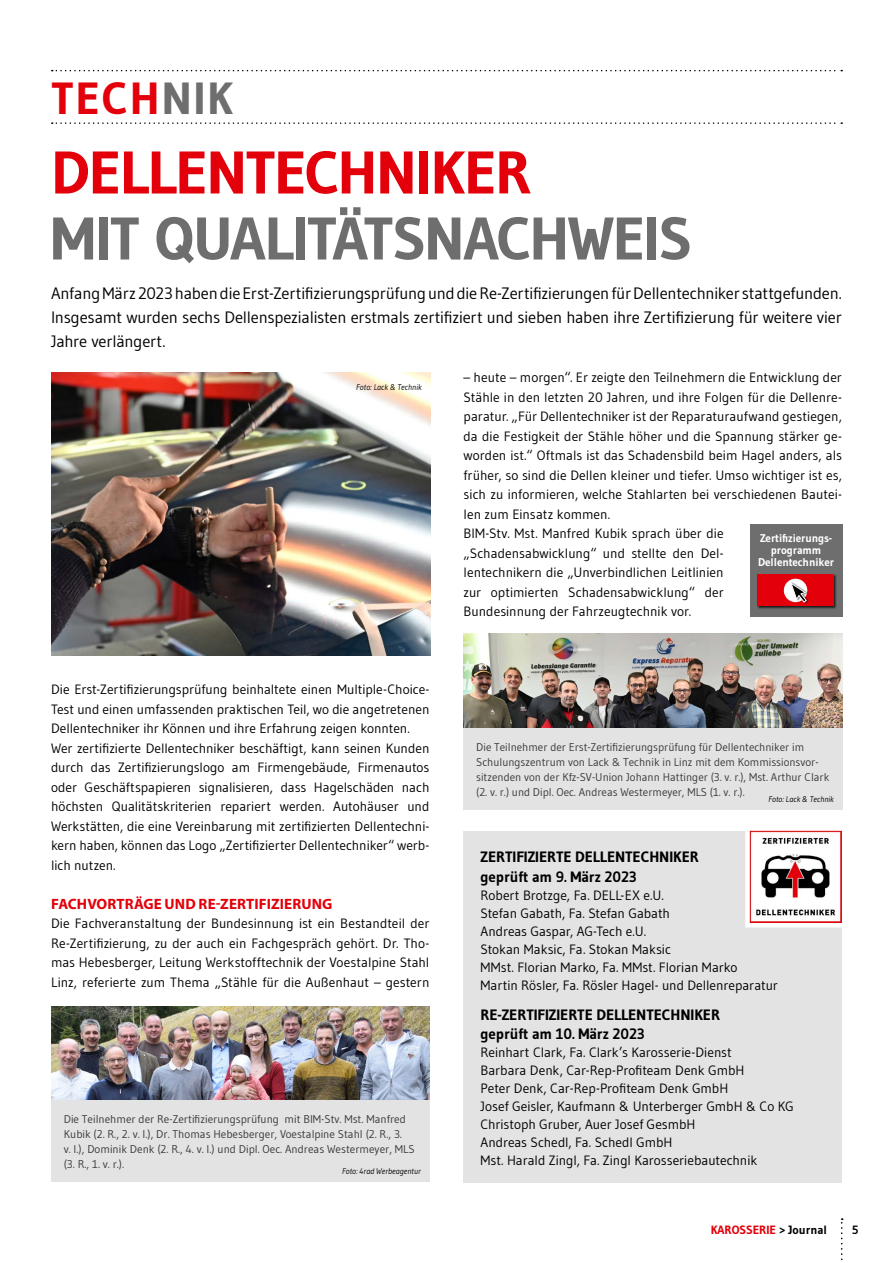
<style>
.page{position:relative;width:893px;height:1263px;background:#fff}
.page>*{position:absolute;margin:0;border:0;box-sizing:border-box;transform-origin:0 0}
.t1{font:700 60px/66px "Gudea";letter-spacing:-.02em;color:#6e6e6e}
.t2{font:700 45px "Gudea";letter-spacing:.04em;color:#e3000b}
.t3{font:16.5px/24px "Gudea";letter-spacing:-.01em;color:#000;text-align:justify}
.t4{font:700 15px/19.5px "Gudea";letter-spacing:-.005em;color:#000}
.t5{font:700 15px "Myriad Pro";letter-spacing:.005em;color:#e3000b}
.t6{font:13.5px/19.5px "Gudea";letter-spacing:-.005em;color:#000;text-align:justify}
.t7{font:700 12px "Gudea";color:#e3000b}
.t8{font:700 12px "Gudea";color:#000}
.t9{font:11.25px/15px "Gudea";color:#3a3a39}
.t10{font:700 11.25px/12px "Gudea";letter-spacing:-.01em;color:#fff;text-align:center}
.t11{font:italic 8.25px "Gudea";color:#000}
.s1{color:#6e6e6e}
.s2{color:#e3000b}
.s3{color:#000}
</style>
<div class="page">
<svg style="left:841px;top:1218px;width:2px;height:43px"></svg>
<svg style="left:52px;top:70px;width:790px;height:1px"></svg>
<svg style="left:52px;top:122px;width:790px;height:2px"></svg>
<img style="left:463px;top:634px;width:380px;height:95px">
<img style="left:51px;top:1007px;width:378px;height:94px">
<div style="left:51px;top:1101px;width:378px;height:81px;background:#e3e3e3"></div>
<div style="left:463px;top:729px;width:380px;height:81px;background:#e3e3e3"></div>
<img style="left:52px;top:373px;width:378px;height:282px">
<div style="left:463px;top:831px;width:379px;height:351px;background:#e3e3e3"></div>
<div style="left:750px;top:524px;width:92px;height:92px;background:#6e6e6e"></div>
<div style="left:756px;top:574px;width:81px;height:36px;background:#000;opacity:.75"></div>
<div style="left:757px;top:574px;width:77px;height:32px;background:#e3000b"></div>
<div style="left:784px;top:579px;width:23px;height:23px;background:#fff;border-radius:50%"></div>
<div style="left:790px;top:581px;width:19px;height:23px;background:#000;opacity:.6"></div>
<svg style="left:789px;top:581px;width:18px;height:22px"></svg>
<svg style="left:745px;top:830px;width:97px;height:98px;background:#cebdbd"></svg>
<p class="t2" style="left:51px;top:70px;width:183px">TECH<span class="s1">NIK</span></p>
<p class="t1" style="left:51px;top:139px;width:642px"><span class="s2">DELLENTECHNIKER<br></span>MIT QUALITÄTSNACHWEIS</p>
<p class="t3" style="left:51px;top:281px;width:792px">Anfang März 2023 haben die Erst-Zertifizierungsprüfung und die Re-Zertifizierungen für Dellentechniker stattgefunden.<br>Insgesamt wurden sechs Dellenspezialisten erstmals zertifiziert und sieben haben ihre Zertifizierung für weitere vier Jahre verlängert.</p>
<p class="t11" style="left:356px;top:382px;width:67px">Foto: Lack &amp; Technik</p>
<p class="t6" style="left:51px;top:679px;width:380px">Die Erst-Zertifizierungsprüfung beinhaltete einen Multiple-Choice-Test und einen umfassenden praktischen Teil, wo die angetretenen Dellentechniker ihr Können und ihre Erfahrung zeigen konnten.</p>
<p class="t6" style="left:51px;top:738px;width:380px">Wer zertifizierte Dellentechniker beschäftigt, kann seinen Kunden durch das Zertifizierungslogo am Firmengebäude, Firmenautos oder Geschäftspapieren signalisieren, dass Hagelschäden nach höchsten Qualitätskriterien repariert werden. Autohäuser und Werkstätten, die eine Vereinbarung mit zertifizierten Dellentechni&shy;kern haben, können das Logo „Zertifizierter Dellentechniker“ werb&shy;lich nutzen.</p>
<p class="t5" style="left:51px;top:894px;width:283px">FACHVORTRÄGE UND RE-ZERTIFIZIERUNG</p>
<p class="t6" style="left:51px;top:913px;width:380px">Die Fachveranstaltung der Bundesinnung ist ein Bestandteil der Re-Zertifizierung, zu der auch ein Fachgespräch gehört. Dr. Tho&shy;mas Hebesberger, Leitung Werkstofftechnik der Voestalpine Stahl Linz, referierte zum Thema „Stähle für die Außenhaut – gestern</p>
<p class="t9" style="left:64px;top:1111px;width:352px">Die Teilnehmer der Re-Zertifizierungsprüfung mit BIM-Stv. Mst. Manfred Kubik (2. R., 2. v. l.), Dr. Thomas Hebesberger, Voestalpine Stahl (2. R., 3.<br>v. l.), Dominik Denk (2. R., 4. v. l.) und Dipl. Oec. Andreas Westermeyer, MLS (3. R., 1. v. r.).</p>
<p class="t11" style="left:342px;top:1166px;width:80px">Foto: 4rad Werbeagentur</p>
<p class="t6" style="left:463px;top:367px;width:380px">– heute – morgen“. Er zeigte den Teilnehmern die Entwicklung der Stähle in den letzten 20 Jahren, und ihre Folgen für die Dellenre&shy;paratur. „Für Dellentechniker ist der Reparaturaufwand gestiegen, da die Festigkeit der Stähle höher und die Spannung stärker ge&shy;worden ist.“ Oftmals ist das Schadensbild beim Hagel anders, als früher, so sind die Dellen kleiner und tiefer. Umso wichtiger ist es, sich zu informieren, welche Stahlarten bei verschiedenen Bautei&shy;len zum Einsatz kommen.</p>
<p class="t6" style="left:463px;top:523px;width:262px">BIM-Stv. Mst. Manfred Kubik sprach über die „Schadensabwicklung“ und stellte den Del&shy;lentechnikern die „Unverbindlichen Leitlinien zur optimierten Schadensabwicklung“ der Bundesinnung der Fahrzeugtechnik vor.</p>
<p class="t10" style="left:758px;top:532px;width:78px">Zertifizierungs&shy;programm<br>Dellentechniker</p>
<p class="t9" style="left:476px;top:739px;width:355px">Die Teilnehmer der Erst-Zertifizierungsprüfung für Dellentechniker im Schulungszentrum von Lack &amp; Technik in Linz mit dem Kommissionsvor&shy;sitzenden von der Kfz-SV-Union Johann Hattinger (3. v. r.), Mst. Arthur Clark (2. v. r.) und Dipl. Oec. Andreas Westermeyer, MLS (1. v. r.).</p>
<p class="t11" style="left:769px;top:793px;width:67px">Foto: Lack &amp; Technik</p>
<p class="t4" style="left:480px;top:847px;width:220px">ZERTIFIZIERTE DELLENTECHNIKER geprüft am 9. März 2023</p>
<p class="t6" style="left:480px;top:885px;width:185px">Robert Brotzge, Fa. DELL-EX e.U.</p>
<p class="t6" style="left:480px;top:903px;width:191px">Stefan Gabath, Fa. Stefan Gabath</p>
<p class="t6" style="left:480px;top:921px;width:167px">Andreas Gaspar, AG-Tech e.U.</p>
<p class="t6" style="left:480px;top:939px;width:192px">Stokan Maksic, Fa. Stokan Maksic</p>
<p class="t6" style="left:480px;top:957px;width:258px">MMst. Florian Marko, Fa. MMst. Florian Marko</p>
<p class="t6" style="left:480px;top:975px;width:299px">Martin Rösler, Fa. Rösler Hagel- und Dellenreparatur</p>
<p class="t4" style="left:480px;top:1004px;width:241px">RE-ZERTIFIZIERTE DELLENTECHNIKER geprüft am 10. März 2023</p>
<p class="t6" style="left:480px;top:1042px;width:253px">Reinhart Clark, Fa. Clark’s Karosserie-Dienst</p>
<p class="t6" style="left:480px;top:1060px;width:265px">Barbara Denk, Car-Rep-Profiteam Denk GmbH</p>
<p class="t6" style="left:480px;top:1078px;width:249px">Peter Denk, Car-Rep-Profiteam Denk GmbH</p>
<p class="t6" style="left:480px;top:1096px;width:315px">Josef Geisler, Kaufmann &amp; Unterberger GmbH &amp; Co KG</p>
<p class="t6" style="left:480px;top:1114px;width:216px">Christoph Gruber, Auer Josef GesmbH</p>
<p class="t6" style="left:480px;top:1132px;width:194px">Andreas Schedl, Fa. Schedl GmbH</p>
<p class="t6" style="left:480px;top:1150px;width:278px">Mst. Harald Zingl, Fa. Zingl Karosseriebautechnik</p>
<p class="t7" style="left:711px;top:1222px;width:118px">KAROSSERIE <span class="s3">&gt; Journal</span></p>
<p class="t8" style="left:852px;top:1222px;width:8px">5</p>
</div>
